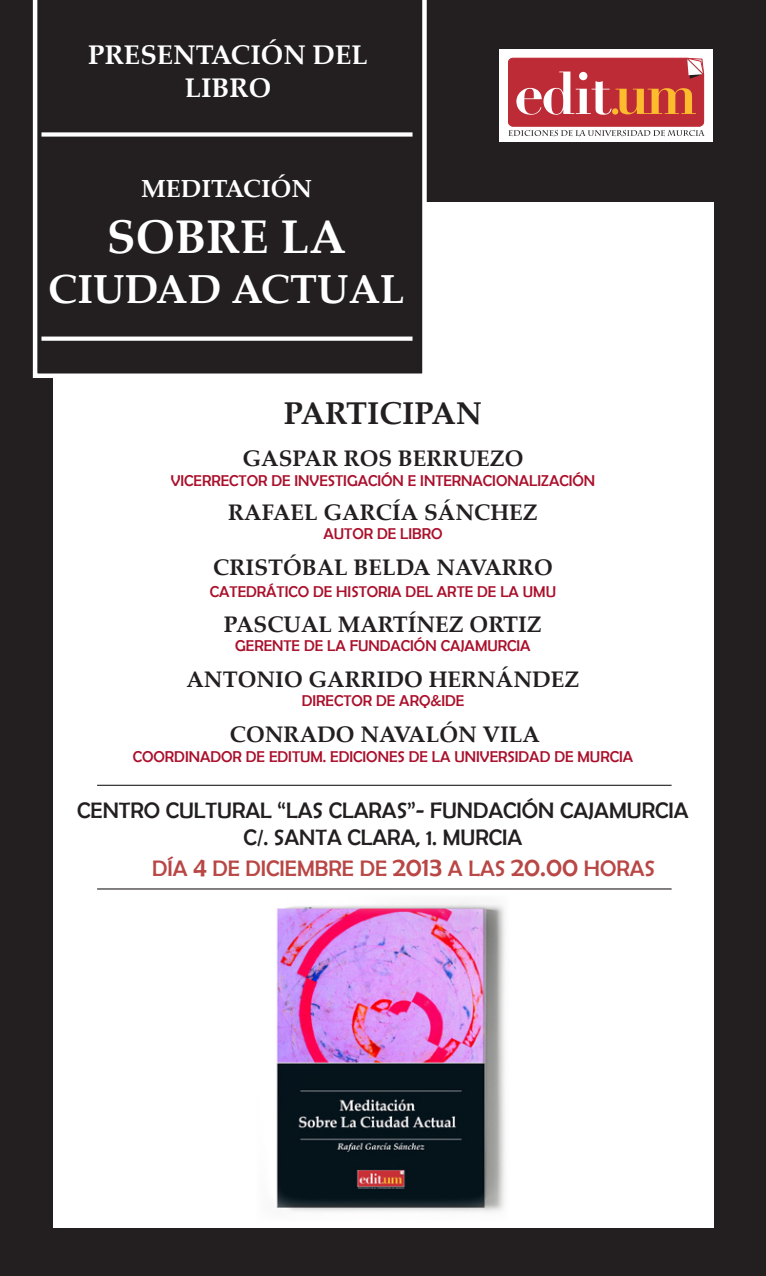
<style>
.page{position:relative;width:766px;height:1276px;background:#fff}
.page>*{position:absolute;margin:0;border:0;box-sizing:border-box;transform-origin:0 0}
.t1{font:700 47.25px "Palatino Linotype";color:#fff}
.t2{font:700 40.5px "Palatino Linotype";color:#fff}
.t3{font:700 31.5px "Palatino Linotype";color:#231f20}
.t4{font:700 27px/32.4px "Palatino Linotype";color:#fff;text-align:center}
.t5{font:700 24.75px "Palatino Linotype";color:#fff}
.t6{font:700 22.5px "Palatino Linotype";color:#231f20}
.t7{font:22.5px "Berlin Sans FB";color:#231f20}
.t8{font:22.5px "Berlin Sans FB";color:#b84745}
.t9{font:15.75px "Berlin Sans FB";color:#aa0f2b}
.s1{font-size:27px}
</style>
<div class="page">
<div style="left:0;top:0;width:765px;height:1276px;background:#231f20"></div>
<div style="left:53px;top:202px;width:660px;height:1026px;background:#fff"></div>
<div style="left:499px;top:49px;width:214px;height:93px;background:#fff"></div>
<svg style="left:508px;top:58px;width:196px;height:79px"></svg>
<svg style="left:33px;top:0;width:393px;height:378px"></svg>
<div style="left:41px;top:336px;width:371px;height:5px;background:#fff"></div>
<div style="left:41px;top:132px;width:371px;height:5px;background:#fff"></div>
<hr style="left:97px;top:784px;width:574px;height:2px;background:#231f20">
<hr style="left:97px;top:888px;width:574px;height:1px;background:#231f20">
<img style="left:276px;top:901px;width:229px;height:311px">
<p class="t4" style="left:88px;top:38px;width:281px">PRESENTACIÓN DEL<br>LIBRO</p>
<p class="t5" style="left:141px;top:171px;width:172px">MEDITACIÓN</p>
<p class="t1" style="left:107px;top:204px;width:241px">SOBRE LA</p>
<p class="t2" style="left:48px;top:260px;width:358px">CIUDAD ACTUAL</p>
<p class="t3" style="left:284px;top:391px;width:200px">PARTICIPAN</p>
<p class="t6" style="left:242px;top:442px;width:282px">GASPAR ROS BERRUEZO</p>
<p class="t9" style="left:171px;top:472px;width:426px">VICERRECTOR DE INVESTIGACIÓN E INTERNACIONALIZACIÓN</p>
<p class="t6" style="left:228px;top:496px;width:311px">RAFAEL GARCÍA SÁNCHEZ</p>
<p class="t9" style="left:323px;top:524px;width:120px">AUTOR DE LIBRO</p>
<p class="t6" style="left:213px;top:551px;width:341px">CRISTÓBAL BELDA NAVARRO</p>
<p class="t9" style="left:210px;top:583px;width:347px">CATEDRÁTICO DE HISTORIA DEL ARTE DE LA UMU</p>
<p class="t6" style="left:224px;top:608px;width:319px">PASCUAL MARTÍNEZ ORTIZ</p>
<p class="t9" style="left:235px;top:637px;width:297px">GERENTE DE LA FUNDACIÓN CAJAMURCIA</p>
<p class="t6" style="left:186px;top:663px;width:394px">ANTONIO GARRIDO HERNÁNDEZ</p>
<p class="t9" style="left:301px;top:691px;width:164px">DIRECTOR DE ARQ&amp;IDE</p>
<p class="t6" style="left:230px;top:718px;width:311px">CONRADO NAVALÓN VILA</p>
<p class="t9" style="left:133px;top:748px;width:502px">COORDINADOR DE EDITUM. EDICIONES DE LA UNIVERSIDAD DE MURCIA</p>
<p class="t7" style="left:77px;top:797px;width:612px">CENTRO CULTURAL “LAS CLARAS”- FUNDACIÓN CAJAMURCIA</p>
<p class="t7" style="left:243px;top:824px;width:280px">C/. SANTA CLARA, 1. MURCIA</p>
<p class="t8" style="left:152px;top:855px;width:504px">DÍA <span class="s1">4</span> DE DICIEMBRE DE <span class="s1">2013</span> A LAS <span class="s1">20.00</span> HORAS</p>
</div>
